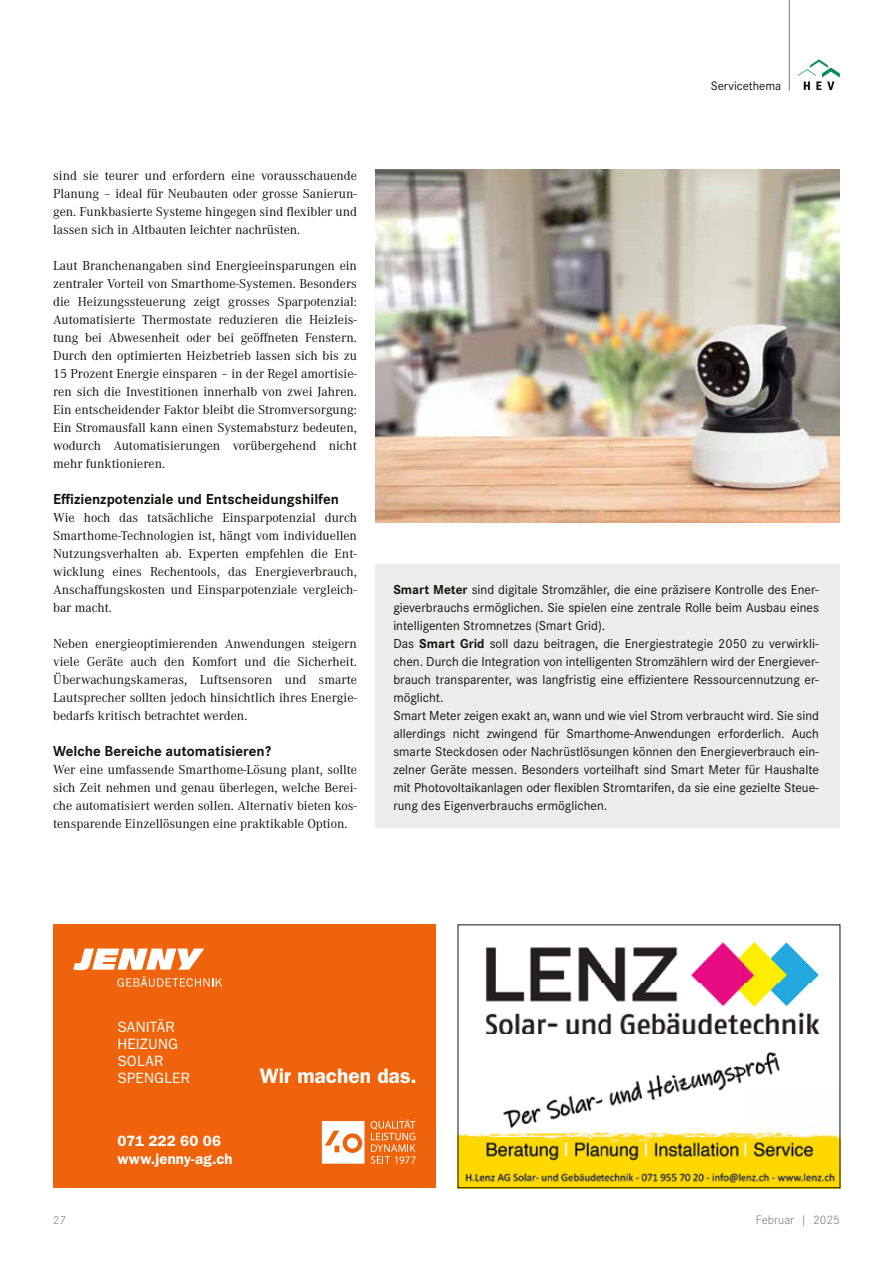
<style>
.page{position:relative;width:893px;height:1263px;background:#fff}
.page>*{position:absolute;margin:0;border:0;box-sizing:border-box;transform-origin:0 0}
.t1{font:600 21px "ITC Franklin Gothic Std";color:#fff}
.t2{font:700 15px "Corporate S";color:#12120d}
.t3{font:15px/17px "ITC Franklin Gothic Std";letter-spacing:.015em;color:#fff}
.t4{font:600 15px/18px "ITC Franklin Gothic Std";letter-spacing:.01em;color:#fff}
.t5{font:13.5px/18px "Corporate A";color:#12120d;text-align:justify}
.t6{font:13.5px/18px "Corporate S";color:#12120d}
.t7{font:300 12.75px "Corporate S";color:#7b7d7c}
.t8{font:12.75px "Corporate S";color:#12120d}
.t9{font:300 12px "Corporate S";color:#7b7d7c}
.s1{font-weight:700}
</style>
<div class="page">
<hr style="left:789px;top:0;width:1px;height:90px;background:#929493">
<svg style="left:798px;top:59px;width:42px;height:31px"></svg>
<div style="left:53px;top:924px;width:383px;height:264px;background:#ee630b"></div>
<svg style="left:73px;top:948px;width:131px;height:22px"></svg>
<svg style="left:117px;top:976px;width:105px;height:11px"></svg>
<svg style="left:371px;top:1119px;width:45px;height:45px"></svg>
<svg style="left:322px;top:1121px;width:42px;height:43px;background:#fbe0cf"></svg>
<div style="left:347px;top:1138px;width:11px;height:10px;background:#fff;border-radius:50%"></div>
<img style="left:460px;top:941px;width:378px;height:245px">
<div style="left:375px;top:564px;width:464px;height:264px;background:#ececec"></div>
<img style="left:375px;top:170px;width:464px;height:352px">
<p class="t5" style="left:53px;top:166px;width:305px">sind sie teurer und erfordern eine vorausschauende Planung – ideal für Neubauten oder grosse Sanierun&shy;gen. Funkbasierte Systeme hingegen sind flexibler und lassen sich in Altbauten leichter nachrüsten.</p>
<p class="t5" style="left:53px;top:256px;width:305px">Laut Branchenangaben sind Energieeinsparungen ein zentraler Vorteil von Smarthome-Systemen. Besonders die Heizungssteuerung zeigt grosses Sparpotenzial:<br>Automatisierte Thermostate reduzieren die Heizleis&shy;tung bei Abwesenheit oder bei geöffneten Fenstern.<br>Durch den optimierten Heizbetrieb lassen sich bis zu 15 Prozent Energie einsparen – in der Regel amortisie&shy;ren sich die Investitionen innerhalb von zwei Jahren.<br>Ein entscheidender Faktor bleibt die Stromversorgung:<br>Ein Stromausfall kann einen Systemabsturz bedeuten, wodurch Automatisierungen vorübergehend nicht mehr funktionieren.</p>
<p class="t2" style="left:53px;top:489px;width:287px">Effizienzpotenziale und Entscheidungshilfen</p>
<p class="t5" style="left:53px;top:508px;width:305px">Wie hoch das tatsächliche Einsparpotenzial durch Smarthome-Technologien ist, hängt vom individuellen Nutzungsverhalten ab. Experten empfehlen die Ent&shy;wicklung eines Rechentools, das Energieverbrauch, Anschaffungskosten und Einsparpotenziale vergleich&shy;bar macht.</p>
<p class="t5" style="left:53px;top:634px;width:305px">Neben energieoptimierenden Anwendungen steigern viele Geräte auch den Komfort und die Sicherheit.<br>Überwachungskameras, Luftsensoren und smarte Lautsprecher sollten jedoch hinsichtlich ihres Energie&shy;bedarfs kritisch betrachtet werden.</p>
<p class="t2" style="left:53px;top:741px;width:219px">Welche Bereiche automatisieren?</p>
<p class="t5" style="left:53px;top:760px;width:305px">Wer eine umfassende Smarthome-Lösung plant, sollte sich Zeit nehmen und genau überlegen, welche Berei&shy;che automatisiert werden sollen. Alternativ bieten kos&shy;tensparende Einzellösungen eine praktikable Option.</p>
<p class="t8" style="left:711px;top:77px;width:72px">Servicethema</p>
<p class="t6" style="left:393px;top:580px;width:427px"><span class="s1">Smart Meter</span> sind digitale Stromzähler, die eine präzisere Kontrolle des Ener&shy;gieverbrauchs ermöglichen. Sie spielen eine zentrale Rolle beim Ausbau eines intelligenten Stromnetzes (Smart Grid).<br>Das <span class="s1">Smart Grid</span> soll dazu beitragen, die Energiestrategie 2050 zu verwirkli&shy;chen. Durch die Integration von intelligenten Stromzählern wird der Energiever&shy;brauch transparenter, was langfristig eine effizientere Ressourcennutzung er&shy;möglicht.<br>Smart Meter zeigen exakt an, wann und wie viel Strom verbraucht wird. Sie sind allerdings nicht zwingend für Smarthome-Anwendungen erforderlich. Auch smarte Steckdosen oder Nachrüstlösungen können den Energieverbrauch ein&shy;zelner Geräte messen. Besonders vorteilhaft sind Smart Meter für Haushalte mit Photovoltaikanlagen oder flexiblen Stromtarifen, da sie eine gezielte Steue&shy;rung des Eigenverbrauchs ermöglichen.</p>
<p class="t3" style="left:117px;top:1018px;width:74px">SANITÄR<br>HEIZUNG<br>SOLAR<br>SPENGLER</p>
<p class="t4" style="left:117px;top:1131px;width:117px">071 222 60 06 www.jenny-ag.ch</p>
<h1 class="t1" style="left:260px;top:1063px;width:158px">Wir machen das.</h1>
<p class="t9" style="left:53px;top:1212px;width:14px">27</p>
<p class="t7" style="left:756px;top:1211px;width:86px">Februar | 2025</p>
</div>
